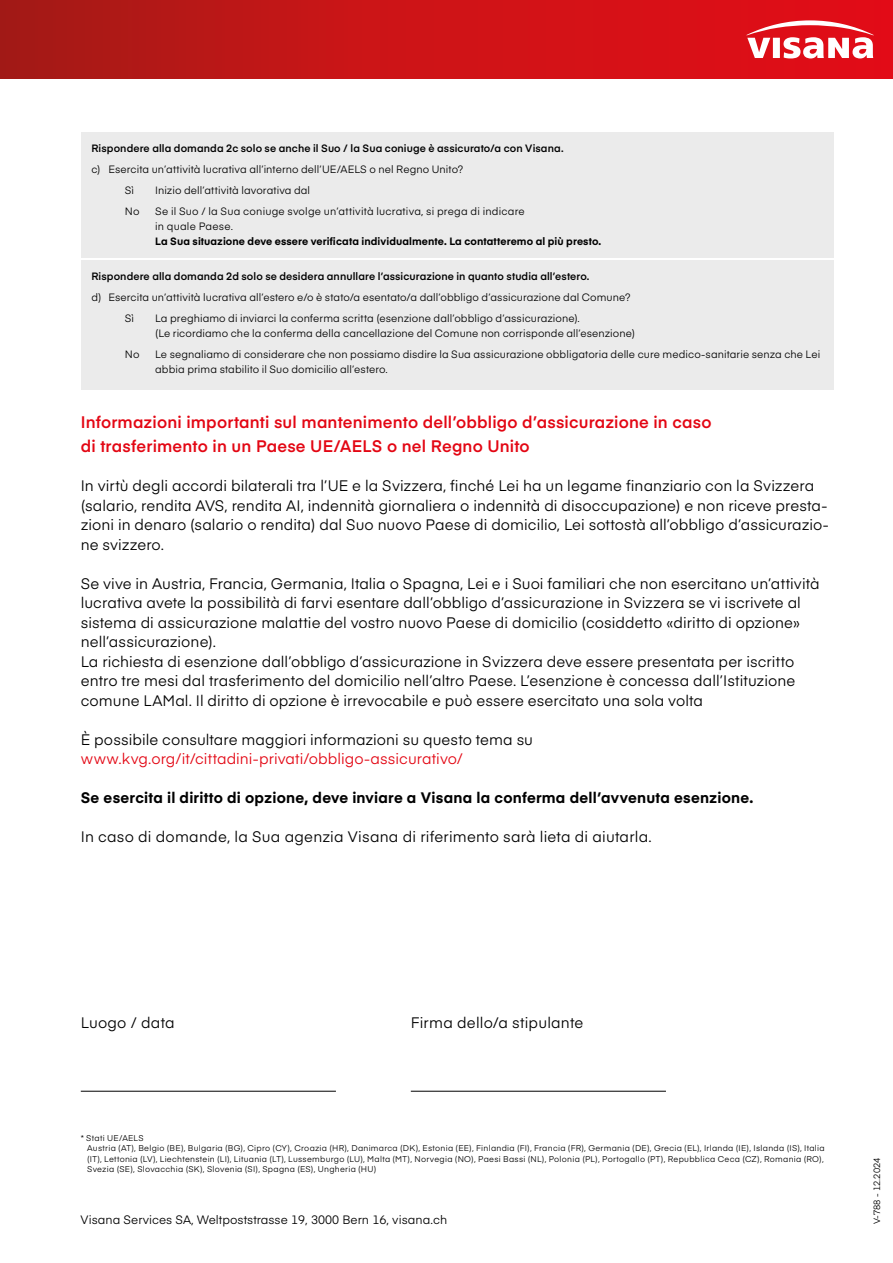
<style>
.page{position:relative;width:893px;height:1263px;background:#fff}
.page>*{position:absolute;margin:0;border:0;box-sizing:border-box;transform-origin:0 0}
.t1{font:600 16.5px/24px "Eina 03";letter-spacing:.01em;color:#e30613}
.t2{font:15px/19.5px "Eina 03";letter-spacing:.005em;color:#000}
.t3{font:700 15px "Eina 03";letter-spacing:.015em;color:#000}
.t4{font:15px "Eina 03";letter-spacing:.005em;color:#e30613}
.t5{font:12px "Eina 03";letter-spacing:.005em;color:#000}
.Paragraph_Style3{font:10.5px/15px "Eina 03";letter-spacing:.01em;color:#000}
.Paragraph_Style3-2{font:600 10.5px "Eina 03";letter-spacing:.01em;color:#000}
.Paragraph_Style3-3{font:700 10.5px "Eina 03";letter-spacing:.01em;color:#000}
.t6{font:9px "Eina 03";color:#000}
.t7{font:8.25px/10.5px "Eina 03";letter-spacing:.035em;color:#000;text-align:justify}
</style>
<div class="page">
<div style="left:81px;top:132px;width:752px;height:126px;background:#ebebeb"></div>
<div style="left:81px;top:260px;width:752px;height:129px;background:#ebebeb"></div>
<hr style="left:81px;top:1091px;width:255px;height:1px;background:#000">
<hr style="left:411px;top:1091px;width:255px;height:1px;background:#000">
<div style="left:0;top:0;width:893px;height:79px;background:linear-gradient(to right,#aa1a16,#e90d18)"></div>
<svg style="left:746px;top:20px;width:128px;height:38px"></svg>
<p class="Paragraph_Style3-2" style="left:91px;top:140px;width:474px">Rispondere alla domanda 2c solo se anche il Suo / la Sua coniuge è assicurato/a con Visana.</p>
<p class="Paragraph_Style3" style="left:91px;top:161px;width:373px">c) Esercita un’attività lucrativa all’interno dell’UE/AELS o nel Regno Unito?</p>
<p class="Paragraph_Style3" style="left:125px;top:182px;width:11px">Sì</p>
<p class="Paragraph_Style3" style="left:155px;top:182px;width:157px">Inizio dell’attività lavorativa dal</p>
<p class="Paragraph_Style3" style="left:125px;top:203px;width:16px">No</p>
<p class="Paragraph_Style3" style="left:155px;top:203px;width:371px">Se il Suo / la Sua coniuge svolge un’attività lucrativa, si prega di indicare</p>
<p class="Paragraph_Style3" style="left:155px;top:218px;width:79px">in quale Paese.</p>
<p class="Paragraph_Style3-3" style="left:155px;top:233px;width:448px">La Sua situazione deve essere verificata individualmente. La contatteremo al più presto.</p>
<p class="Paragraph_Style3-2" style="left:91px;top:269px;width:500px">Rispondere alla domanda 2d solo se desidera annullare l’assicurazione in quanto studia all’estero.</p>
<p class="Paragraph_Style3" style="left:91px;top:289px;width:541px">d) Esercita un’attività lucrativa all’estero e/o è stato/a esentato/a dall’obbligo d’assicurazione dal Comune?</p>
<p class="Paragraph_Style3" style="left:125px;top:310px;width:11px">Sì</p>
<p class="Paragraph_Style3" style="left:155px;top:310px;width:426px">La preghiamo di inviarci la conferma scritta (esenzione dall’obbligo d’assicurazione).</p>
<p class="Paragraph_Style3" style="left:155px;top:325px;width:481px">(Le ricordiamo che la conferma della cancellazione del Comune non corrisponde all’esenzione)</p>
<p class="Paragraph_Style3" style="left:125px;top:346px;width:16px">No</p>
<p class="Paragraph_Style3" style="left:155px;top:346px;width:667px">Le segnaliamo di considerare che non possiamo disdire la Sua assicurazione obbligatoria delle cure medico-sanitarie senza che Lei abbia prima stabilito il Suo domicilio all’estero.</p>
<p class="t1" style="left:81px;top:409px;width:632px">Informazioni importanti sul mantenimento dell’obbligo d’assicurazione in caso di trasferimento in un Paese UE/AELS o nel Regno Unito</p>
<p class="t2" style="left:81px;top:475px;width:749px">In virtù degli accordi bilaterali tra l’UE e la Svizzera, finché Lei ha un legame finanziario con la Svizzera (salario, rendita AVS, rendita AI, indennità giornaliera o indennità di disoccupazione) e non riceve presta&shy;zioni in denaro (salario o rendita) dal Suo nuovo Paese di domicilio, Lei sottostà all’obbligo d’assicurazio&shy;ne svizzero.</p>
<p class="t2" style="left:81px;top:573px;width:740px">Se vive in Austria, Francia, Germania, Italia o Spagna, Lei e i Suoi familiari che non esercitano un’attività lucrativa avete la possibilità di farvi esentare dall’obbligo d’assicurazione in Svizzera se vi iscrivete al sistema di assicurazione malattie del vostro nuovo Paese di domicilio (cosiddetto «diritto di opzione» nell’assicurazione).</p>
<p class="t2" style="left:81px;top:651px;width:716px;text-align:justify">La richiesta di esenzione dall’obbligo d’assicurazione in Svizzera deve essere presentata per iscritto entro tre mesi dal trasferimento del domicilio nell’altro Paese. L’esenzione è concessa dall’Istituzione comune LAMal. Il diritto di opzione è irrevocabile e può essere esercitato una sola volta</p>
<p class="t2" style="left:81px;top:729px;width:454px">È possibile consultare maggiori informazioni su questo tema su</p>
<p class="t4" style="left:81px;top:748px;width:384px">www.kvg.org/it/cittadini-privati/obbligo-assicurativo/</p>
<p class="t3" style="left:81px;top:787px;width:674px">Se esercita il diritto di opzione, deve inviare a Visana la conferma dell’avvenuta esenzione.</p>
<p class="t2" style="left:81px;top:826px;width:572px">In caso di domande, la Sua agenzia Visana di riferimento sarà lieta di aiutarla.</p>
<p class="t2" style="left:81px;top:1012px;width:95px">Luogo / data</p>
<p class="t2" style="left:411px;top:1012px;width:174px">Firma dello/a stipulante</p>
<p class="t7" style="left:81px;top:1132px;width:64px">* Stati UE/AELS</p>
<p class="t7" style="left:87px;top:1142px;width:739px">Austria (AT), Belgio (BE), Bulgaria (BG), Cipro (CY), Croazia (HR), Danimarca (DK), Estonia (EE), Finlandia (FI), Francia (FR), Germania (DE), Grecia (EL), Irlanda (IE), Islanda (IS), Italia (IT), Lettonia (LV), Liechtenstein (LI), Lituania (LT), Lussemburgo (LU), Malta (MT), Norvegia (NO), Paesi Bassi (NL), Polonia (PL), Portogallo (PT), Repubblica Ceca (CZ), Romania (RO), Svezia (SE), Slovacchia (SK), Slovenia (SI), Spagna (ES), Ungheria (HU)</p>
<p class="t5" style="left:81px;top:1211px;width:368px">Visana Services SA, Weltpoststrasse 19, 3000 Bern 16, visana.ch</p>
<p class="t6" style="left:870px;top:1224px;width:68px;rotate:-90deg">V-788 - 12.2024</p>
</div>
